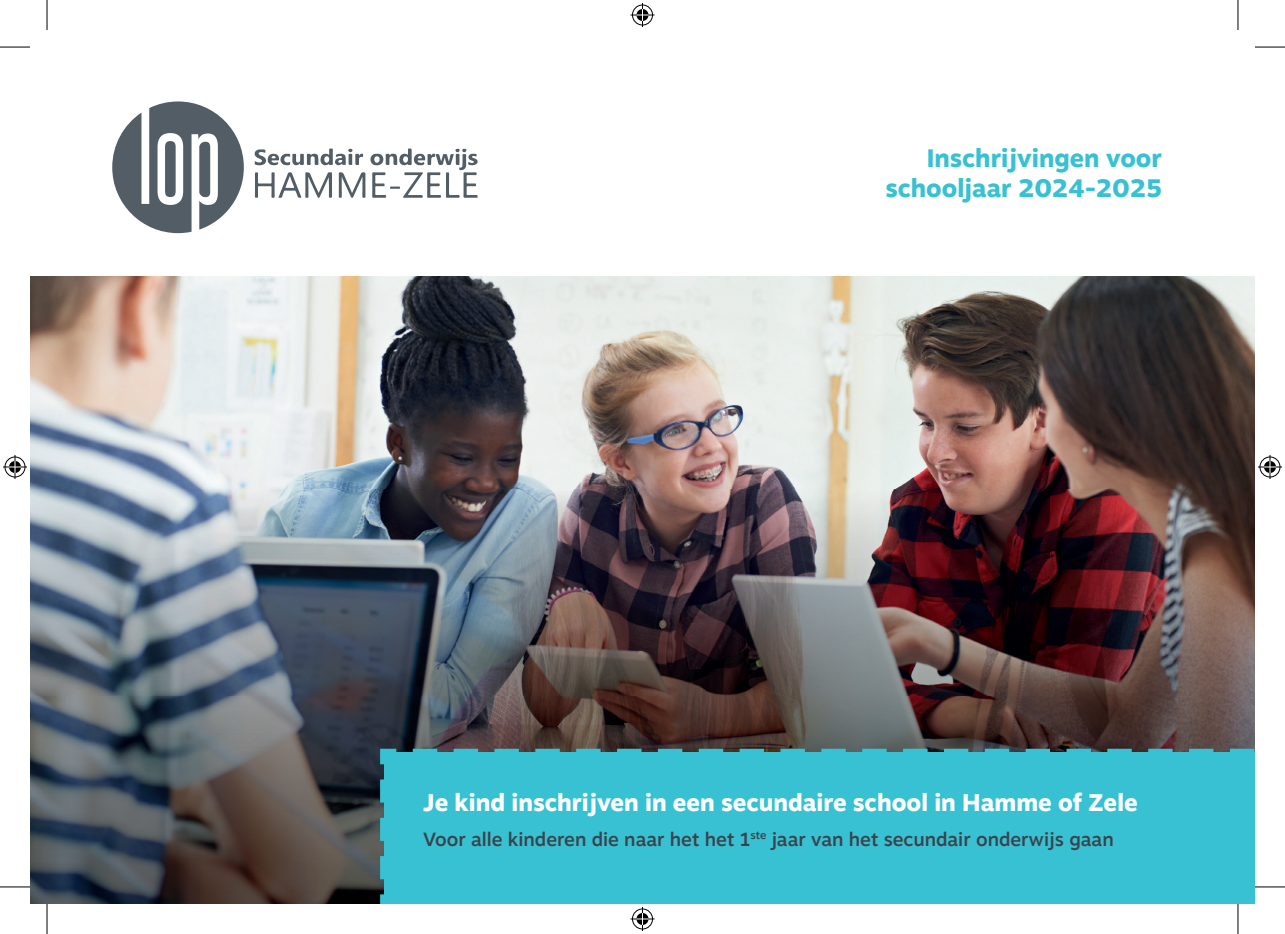
<style>
.page{position:relative;width:1285px;height:934px;background:#fff}
.page>*{position:absolute;margin:0;border:0;box-sizing:border-box;transform-origin:0 0}
.t1{font:800 25.2px/30.2px "Motiva Sans";color:#38c1d2;text-align:right}
.t2{font:800 24px "Motiva Sans";color:#fff}
.t3{font:500 19px "Motiva Sans";color:#3b434b}
</style>
<div class="page">
<img style="left:30px;top:277px;width:1225px;height:626px">
<div style="left:376px;top:744px;width:879px;height:159px;background:#38c1d2"></div>
<svg style="left:112px;top:101px;width:132px;height:132px"></svg>
<svg style="left:254px;top:148px;width:223px;height:50px"></svg>
<hr style="left:0;top:47px;width:30px;height:1px;background:#000">
<hr style="left:1255px;top:47px;width:30px;height:1px;background:#000">
<hr style="left:0;top:886px;width:30px;height:1px;background:#000">
<hr style="left:1255px;top:886px;width:30px;height:1px;background:#000">
<hr style="left:47px;top:0;width:1px;height:30px;background:#000">
<hr style="left:47px;top:903px;width:1px;height:30px;background:#000">
<hr style="left:1237px;top:0;width:1px;height:30px;background:#000">
<hr style="left:1237px;top:903px;width:1px;height:30px;background:#000">
<svg style="left:630px;top:3px;width:24px;height:24px"></svg>
<svg style="left:413px;top:901px;width:842px;height:29px"></svg>
<svg style="left:3px;top:455px;width:24px;height:24px"></svg>
<svg style="left:1258px;top:455px;width:24px;height:24px"></svg>
<h1 class="t1" style="left:885px;top:142px;width:278px">Inschrijvingen voor schooljaar 2024-2025</h1>
<p class="t2" style="left:423px;top:784px;width:716px">Je kind inschrijven in een secundaire school in Hamme of Zele</p>
<p class="t3" style="left:423px;top:824px;width:692px">Voor alle kinderen die naar het het 1<sup>ste</sup> jaar van het secundair onderwijs gaan</p>
</div>
